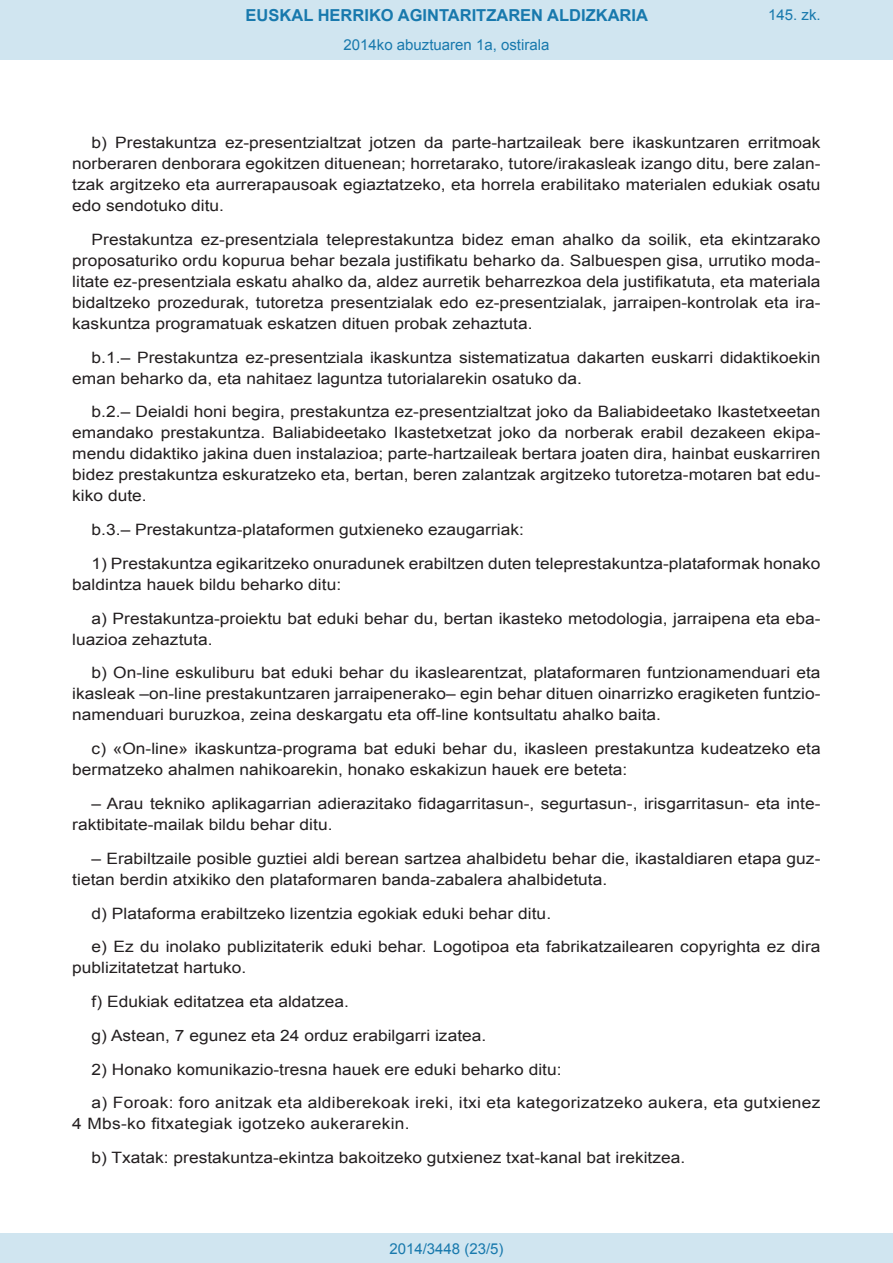
<style>
.page{position:relative;width:893px;height:1263px;background:#fff}
.page>*{position:absolute;margin:0;border:0;box-sizing:border-box;transform-origin:0 0}
.t1{font:700 16.5px "Arial";color:#1879ad}
.BOPVDetalle{font:15.6px/21px "Arial";color:#231f20;scale:1.11 1}
.BOPVDetalle-2{font:15.6px/21px "Arial";letter-spacing:.02em;color:#231f20;scale:1.11 1}
.Paginacion_Centro{font:15px "Arial";color:#1879ad}
</style>
<div class="page">
<div style="left:0;top:0;width:893px;height:60px;background:#d0e5f0"></div>
<div style="left:0;top:1233px;width:893px;height:30px;background:#d0e5f0"></div>
<p class="t1" style="left:246px;top:4px;width:404px">EUSKAL HERRIKO AGINTARITZAREN ALDIZKARIA</p>
<p class="Paginacion_Centro" style="left:343px;top:35px;width:207px">2014ko abuztuaren 1a, ostirala</p>
<p class="Paginacion_Centro" style="left:768px;top:5px;width:54px">145. zk.</p>
<p class="BOPVDetalle" style="left:72px;top:132px;width:676px;text-align:justify;text-indent:19px">b) Prestakuntza ez-presentzialtzat jotzen da parte-hartzaileak bere ikaskuntzaren erritmoak norberaren denborara egokitzen dituenean; horretarako, tutore/irakasleak izango ditu, bere zalan&shy;tzak argitzeko eta aurrerapausoak egiaztatzeko, eta horrela erabilitako materialen edukiak osatu edo sendotuko ditu.</p>
<p class="BOPVDetalle" style="left:72px;top:229px;width:676px;text-align:justify;text-indent:19px">Prestakuntza ez-presentziala teleprestakuntza bidez eman ahalko da soilik, eta ekintzarako proposaturiko ordu kopurua behar bezala justifikatu beharko da. Salbuespen gisa, urrutiko moda&shy;litate ez-presentziala eskatu ahalko da, aldez aurretik beharrezkoa dela justifikatuta, eta materiala bidaltzeko prozedurak, tutoretza presentzialak edo ez-presentzialak, jarraipen-kontrolak eta ira&shy;kaskuntza programatuak eskatzen dituen probak zehaztuta.</p>
<p class="BOPVDetalle" style="left:72px;top:347px;width:676px;text-indent:19px">b.1.– Prestakuntza ez-presentziala ikaskuntza sistematizatua dakarten euskarri didaktikoekin eman beharko da, eta nahitaez laguntza tutorialarekin osatuko da.</p>
<p class="BOPVDetalle" style="left:72px;top:402px;width:676px;text-align:justify;text-indent:19px">b.2.– Deialdi honi begira, prestakuntza ez-presentzialtzat joko da Baliabideetako Ikastetxeetan emandako prestakuntza. Baliabideetako Ikastetxetzat joko da norberak erabil dezakeen ekipa&shy;mendu didaktiko jakina duen instalazioa; parte-hartzaileak bertara joaten dira, hainbat euskarriren bidez prestakuntza eskuratzeko eta, bertan, beren zalantzak argitzeko tutoretza-motaren bat edu&shy;kiko dute.</p>
<p class="BOPVDetalle" style="left:92px;top:519px;width:391px">b.3.– Prestakuntza-plataformen gutxieneko ezaugarriak:</p>
<p class="BOPVDetalle" style="left:72px;top:553px;width:676px;text-indent:19px">1) Prestakuntza egikaritzeko onuradunek erabiltzen duten teleprestakuntza-plataformak honako baldintza hauek bildu beharko ditu:</p>
<p class="BOPVDetalle" style="left:72px;top:608px;width:676px;text-indent:19px">a) Prestakuntza-proiektu bat eduki behar du, bertan ikasteko metodologia, jarraipena eta eba&shy;luazioa zehaztuta.</p>
<p class="BOPVDetalle" style="left:72px;top:663px;width:676px;text-align:justify;text-indent:19px">b) On-line eskuliburu bat eduki behar du ikaslearentzat, plataformaren funtzionamenduari eta ikasleak –on-line prestakuntzaren jarraipenerako– egin behar dituen oinarrizko eragiketen funtzio&shy;namenduari buruzkoa, zeina deskargatu eta off-line kontsultatu ahalko baita.</p>
<p class="BOPVDetalle" style="left:72px;top:738px;width:676px;text-indent:19px">c) «On-line» ikaskuntza-programa bat eduki behar du, ikasleen prestakuntza kudeatzeko eta bermatzeko ahalmen nahikoarekin, honako eskakizun hauek ere beteta:</p>
<p class="BOPVDetalle" style="left:72px;top:793px;width:676px;text-indent:19px">– Arau tekniko aplikagarrian adierazitako fidagarritasun-, segurtasun-, irisgarritasun- eta inte&shy;raktibitate-mailak bildu behar ditu.</p>
<p class="BOPVDetalle" style="left:72px;top:848px;width:676px;text-indent:19px">– Erabiltzaile posible guztiei aldi berean sartzea ahalbidetu behar die, ikastaldiaren etapa guz&shy;tietan berdin atxikiko den plataformaren banda-zabalera ahalbidetuta.</p>
<p class="BOPVDetalle" style="left:92px;top:903px;width:415px">d) Plataforma erabiltzeko lizentzia egokiak eduki behar ditu.</p>
<p class="BOPVDetalle" style="left:72px;top:936px;width:676px;text-indent:19px">e) Ez du inolako publizitaterik eduki behar. Logotipoa eta fabrikatzailearen copyrighta ez dira publizitatetzat hartuko.</p>
<p class="BOPVDetalle" style="left:92px;top:991px;width:233px">f) Edukiak editatzea eta aldatzea.</p>
<p class="BOPVDetalle" style="left:92px;top:1025px;width:357px">g) Astean, 7 egunez eta 24 orduz erabilgarri izatea.</p>
<p class="BOPVDetalle" style="left:92px;top:1059px;width:425px">2) Honako komunikazio-tresna hauek ere eduki beharko ditu:</p>
<p class="BOPVDetalle-2" style="left:72px;top:1092px;width:676px;text-indent:19px">a) Foroak: foro anitzak eta aldiberekoak ireki, itxi eta kategorizatzeko aukera, eta gutxienez<br>4 Mbs-ko fitxategiak igotzeko aukerarekin.</p>
<p class="BOPVDetalle" style="left:92px;top:1147px;width:536px">b) Txatak: prestakuntza-ekintza bakoitzeko gutxienez txat-kanal bat irekitzea.</p>
<p class="Paginacion_Centro" style="left:389px;top:1238px;width:116px">2014/3448 (23/5)</p>
</div>
